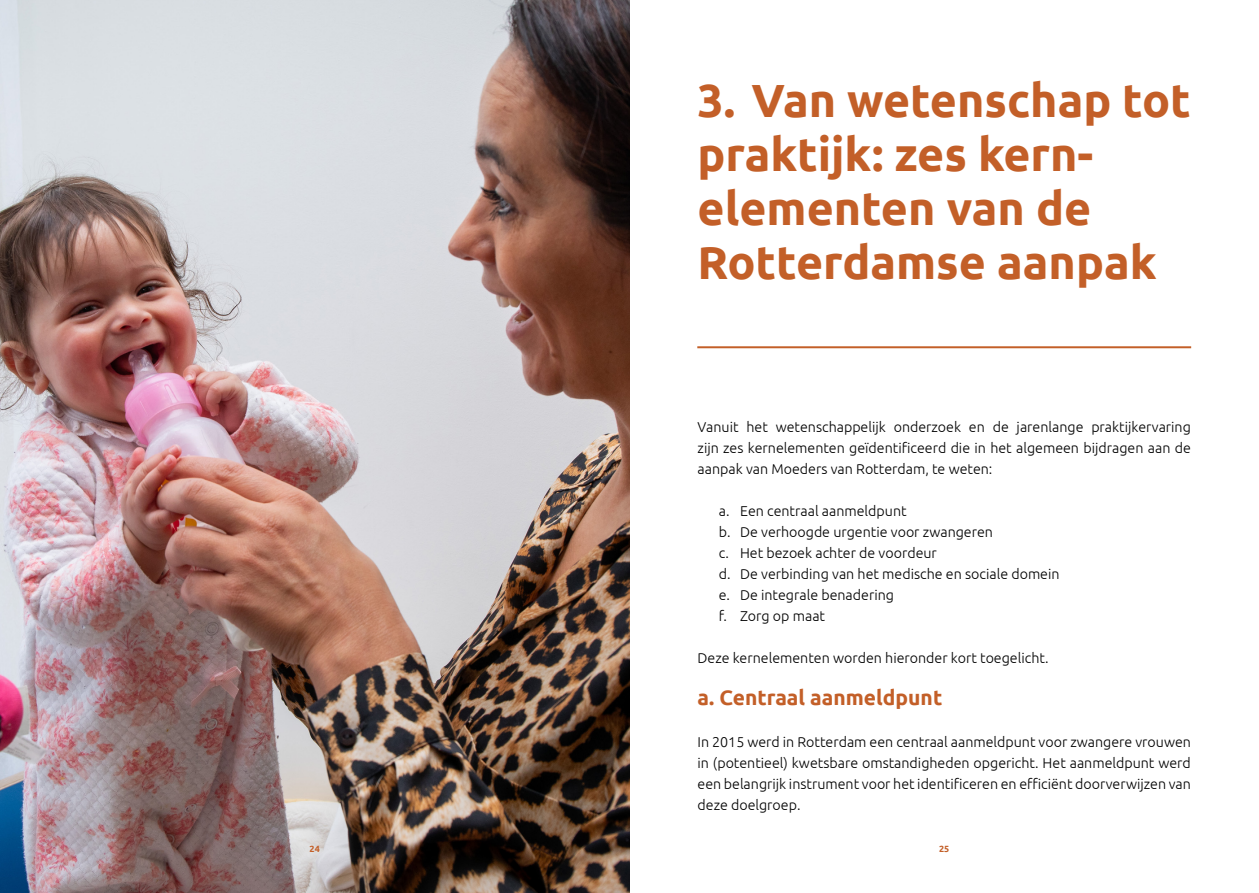
<style>
.page{position:relative;width:1259px;height:893px;background:#fff}
.page>*{position:absolute;margin:0;border:0;box-sizing:border-box;transform-origin:0 0}
.t1{font:700 46.5px/54px "Ubuntu";color:#c35f28}
.t2{font:700 21px "Ubuntu";color:#c35f28}
.t3{font:300 14.25px/21px "Ubuntu";color:#000;text-align:justify}
.t4{font:700 9px "Ubuntu";color:#c35f28}
</style>
<div class="page">
<hr style="left:698px;top:346px;width:492px;height:2px;background:#c35f28">
<img style="left:0;top:0;width:629px;height:893px">
<h1 class="t1" style="left:697px;top:73px;width:495px">3. Van wetenschap tot praktijk: zes kern&shy;elementen van de<br>Rotterdamse aanpak</h1>
<p class="t3" style="left:697px;top:416px;width:495px">Vanuit het wetenschappelijk onderzoek en de jarenlange praktijkervaring zijn zes kernelementen geïdentificeerd die in het algemeen bijdragen aan de aanpak van Moeders van Rotterdam, te weten:</p>
<p class="t3" style="left:719px;top:500px;width:342px;text-align:left">a. Een centraal aanmeldpunt<br>b. De verhoogde urgentie voor zwangeren<br>c. Het bezoek achter de voordeur<br>d. De verbinding van het medische en sociale domein e. De integrale benadering<br>f. Zorg op maat</p>
<p class="t3" style="left:697px;top:647px;width:352px">Deze kernelementen worden hieronder kort toegelicht.</p>
<h2 class="t2" style="left:697px;top:685px;width:246px">a. Centraal aanmeldpunt</h2>
<p class="t3" style="left:697px;top:731px;width:495px">In 2015 werd in Rotterdam een centraal aanmeldpunt voor zwangere vrouwen in (potentieel) kwetsbare omstandigheden opgericht. Het aanmeldpunt werd een belangrijk instrument voor het identificeren en efficiënt doorverwijzen van deze doelgroep.</p>
<p class="t4" style="left:310px;top:843px;width:12px">24</p>
<p class="t4" style="left:939px;top:843px;width:12px">25</p>
</div>
